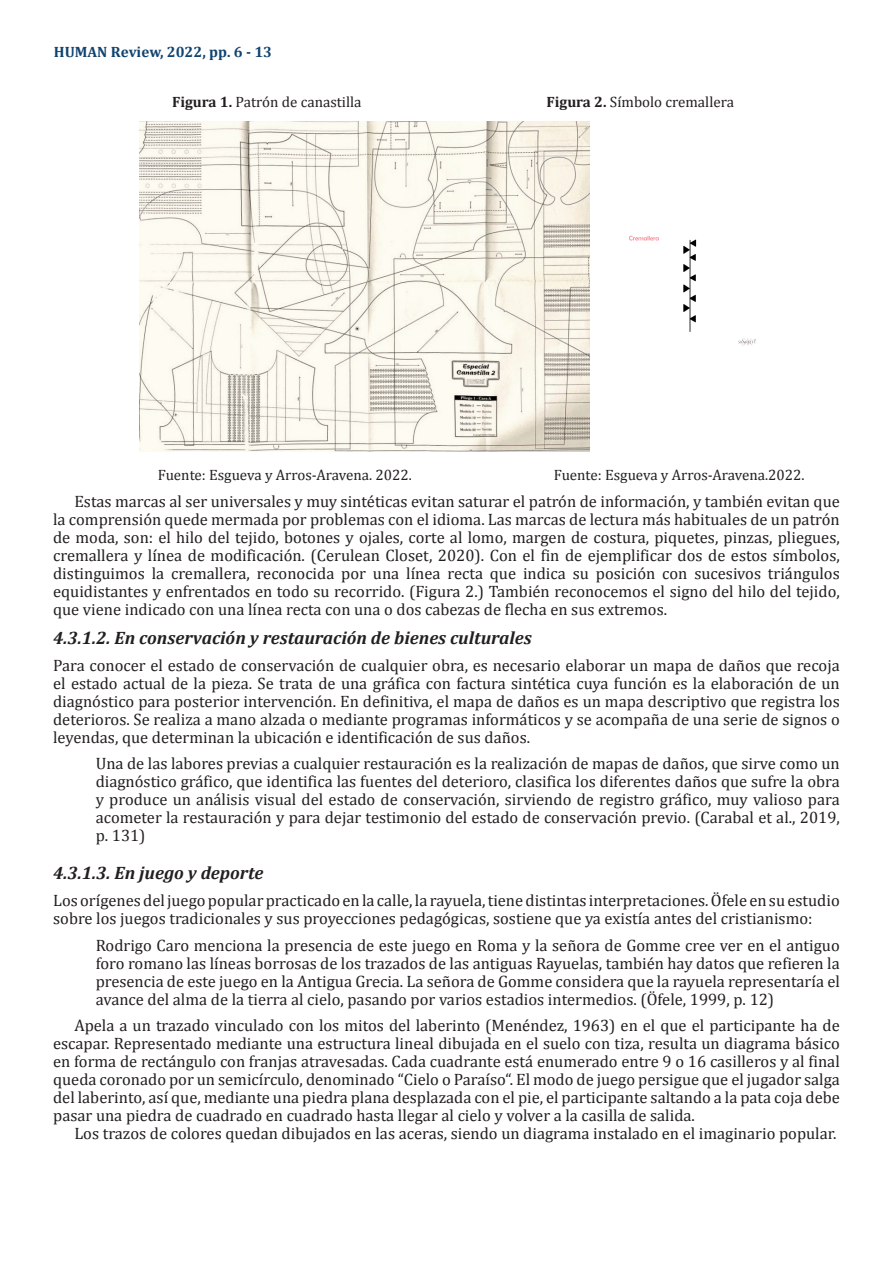
<style>
.page{position:relative;width:893px;height:1263px;background:#fff}
.page>*{position:absolute;margin:0;border:0;box-sizing:border-box;transform-origin:0 0}
.Titulo_3{font:italic 700 18px "Cambria";color:#231f20}
.Parrafos-siguientes{font:16.5px/18px "Cambria";color:#231f20;text-align:justify}
.Citas{font:16.5px/18px "Cambria";color:#231f20;text-align:justify}
.Parrafo-Arranque{font:16.5px/18px "Cambria";color:#231f20;text-align:justify}
.Fuente-Tablas{font:15px "Cambria";color:#231f20}
.t1{font:700 15px "Cambria";color:#104370}
.s1{font-weight:700}
</style>
<div class="page">
<img style="left:139px;top:121px;width:451px;height:330px">
<img style="left:629px;top:235px;width:127px;height:111px">
<p class="t1" style="left:54px;top:41px;width:220px">HUMAN Review, 2022, pp. 6 - 13</p>
<p class="Fuente-Tablas" style="left:172px;top:93px;width:191px"><span class="s1">Figura 1.</span> Patrón de canastilla</p>
<p class="Fuente-Tablas" style="left:547px;top:93px;width:189px"><span class="s1">Figura 2.</span> Símbolo cremallera</p>
<p class="Fuente-Tablas" style="left:158px;top:466px;width:255px">Fuente: Esgueva y Arros-Aravena. 2022.</p>
<p class="Fuente-Tablas" style="left:554px;top:466px;width:252px">Fuente: Esgueva y Arros-Aravena.2022.</p>
<p class="Parrafos-siguientes" style="left:53px;top:492px;width:788px;text-indent:21px">Estas marcas al ser universales y muy sintéticas evitan saturar el patrón de información, y también evitan que la comprensión quede mermada por problemas con el idioma. Las marcas de lectura más habituales de un patrón de moda, son: el hilo del tejido, botones y ojales, corte al lomo, margen de costura, piquetes, pinzas, pliegues, cremallera y línea de modificación. (Cerulean Closet, 2020). Con el fin de ejemplificar dos de estos símbolos, distinguimos la cremallera, reconocida por una línea recta que indica su posición con sucesivos triángulos equidistantes y enfrentados en todo su recorrido. (Figura 2.) También reconocemos el signo del hilo del tejido, que viene indicado con una línea recta con una o dos cabezas de flecha en sus extremos.</p>
<p class="Titulo_3" style="left:53px;top:626px;width:480px">4.3.1.2. En conservación y restauración de bienes culturales</p>
<p class="Parrafo-Arranque" style="left:53px;top:656px;width:788px">Para conocer el estado de conservación de cualquier obra, es necesario elaborar un mapa de daños que recoja el estado actual de la pieza. Se trata de una gráfica con factura sintética cuya función es la elaboración de un diagnóstico para posterior intervención. En definitiva, el mapa de daños es un mapa descriptivo que registra los deterioros. Se realiza a mano alzada o mediante programas informáticos y se acompaña de una serie de signos o leyendas, que determinan la ubicación e identificación de sus daños.</p>
<p class="Citas" style="left:96px;top:755px;width:746px">Una de las labores previas a cualquier restauración es la realización de mapas de daños, que sirve como un diagnóstico gráfico, que identifica las fuentes del deterioro, clasifica los diferentes daños que sufre la obra y produce un análisis visual del estado de conservación, sirviendo de registro gráfico, muy valioso para acometer la restauración y para dejar testimonio del estado de conservación previo. (Carabal et al., 2019, p. 131)</p>
<p class="Titulo_3" style="left:53px;top:861px;width:212px">4.3.1.3. En juego y deporte</p>
<p class="Parrafo-Arranque" style="left:53px;top:891px;width:788px">Los orígenes del juego popular practicado en la calle, la rayuela, tiene distintas interpretaciones. Öfele en su estudio sobre los juegos tradicionales y sus proyecciones pedagógicas, sostiene que ya existía antes del cristianismo:</p>
<p class="Citas" style="left:96px;top:936px;width:746px">Rodrigo Caro menciona la presencia de este juego en Roma y la señora de Gomme cree ver en el antiguo foro romano las líneas borrosas de los trazados de las antiguas Rayuelas, también hay datos que refieren la presencia de este juego en la Antigua Grecia. La señora de Gomme considera que la rayuela representaría el avance del alma de la tierra al cielo, pasando por varios estadios intermedios. (Öfele, 1999, p. 12)</p>
<p class="Parrafos-siguientes" style="left:53px;top:1016px;width:788px;text-indent:21px">Apela a un trazado vinculado con los mitos del laberinto (Menéndez, 1963) en el que el participante ha de escapar. Representado mediante una estructura lineal dibujada en el suelo con tiza, resulta un diagrama básico en forma de rectángulo con franjas atravesadas. Cada cuadrante está enumerado entre 9 o 16 casilleros y al final queda coronado por un semicírculo, denominado “Cielo o Paraíso“. El modo de juego persigue que el jugador salga del laberinto, así que, mediante una piedra plana desplazada con el pie, el participante saltando a la pata coja debe pasar una piedra de cuadrado en cuadrado hasta llegar al cielo y volver a la casilla de salida.</p>
<p class="Parrafos-siguientes" style="left:74px;top:1124px;width:763px">Los trazos de colores quedan dibujados en las aceras, siendo un diagrama instalado en el imaginario popular.</p>
</div>
